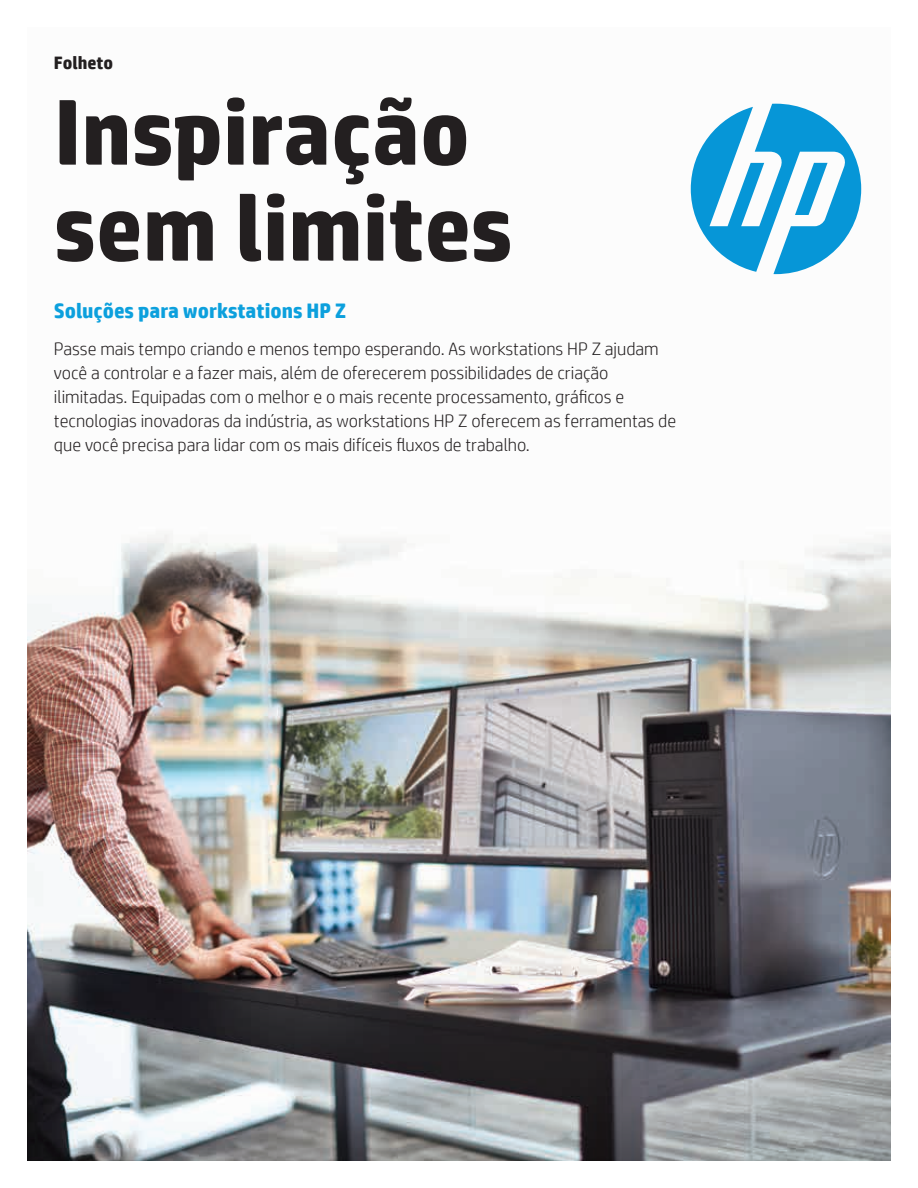
<style>
.page{position:relative;width:918px;height:1188px;background:#fff}
.page>*{position:absolute;margin:0;border:0;box-sizing:border-box;transform-origin:0 0}
.Cover_headline_90_84{font:700 93px/96px "HP Simplified";color:#231f20}
.Cover_DS_subhead_14{font:700 21px "HP Simplified";color:#0ca0dd}
.Intro_CS_14_16{font:300 18px/24px "HP Simplified";color:#231f20}
.Document_type_12_14{font:700 18px "HP Simplified";color:#231f20}
</style>
<div class="page">
<img style="left:27px;top:103px;width:864px;height:1058px">
<svg style="left:691px;top:104px;width:170px;height:170px"></svg>
<p class="Document_type_12_14" style="left:54px;top:52px;width:61px">Folheto</p>
<p class="Cover_headline_90_84" style="left:54px;top:83px;width:460px">Inspiração sem limites</p>
<p class="Cover_DS_subhead_14" style="left:54px;top:299px;width:294px">Soluções para workstations HP Z</p>
<p class="Intro_CS_14_16" style="left:54px;top:337px;width:624px">Passe mais tempo criando e menos tempo esperando. As workstations HP Z ajudam você a controlar e a fazer mais, além de oferecerem possibilidades de criação ilimitadas. Equipadas com o melhor e o mais recente processamento, gráficos e tecnologias inovadoras da indústria, as workstations HP Z oferecem as ferramentas de que você precisa para lidar com os mais difíceis fluxos de trabalho.</p>
</div>
